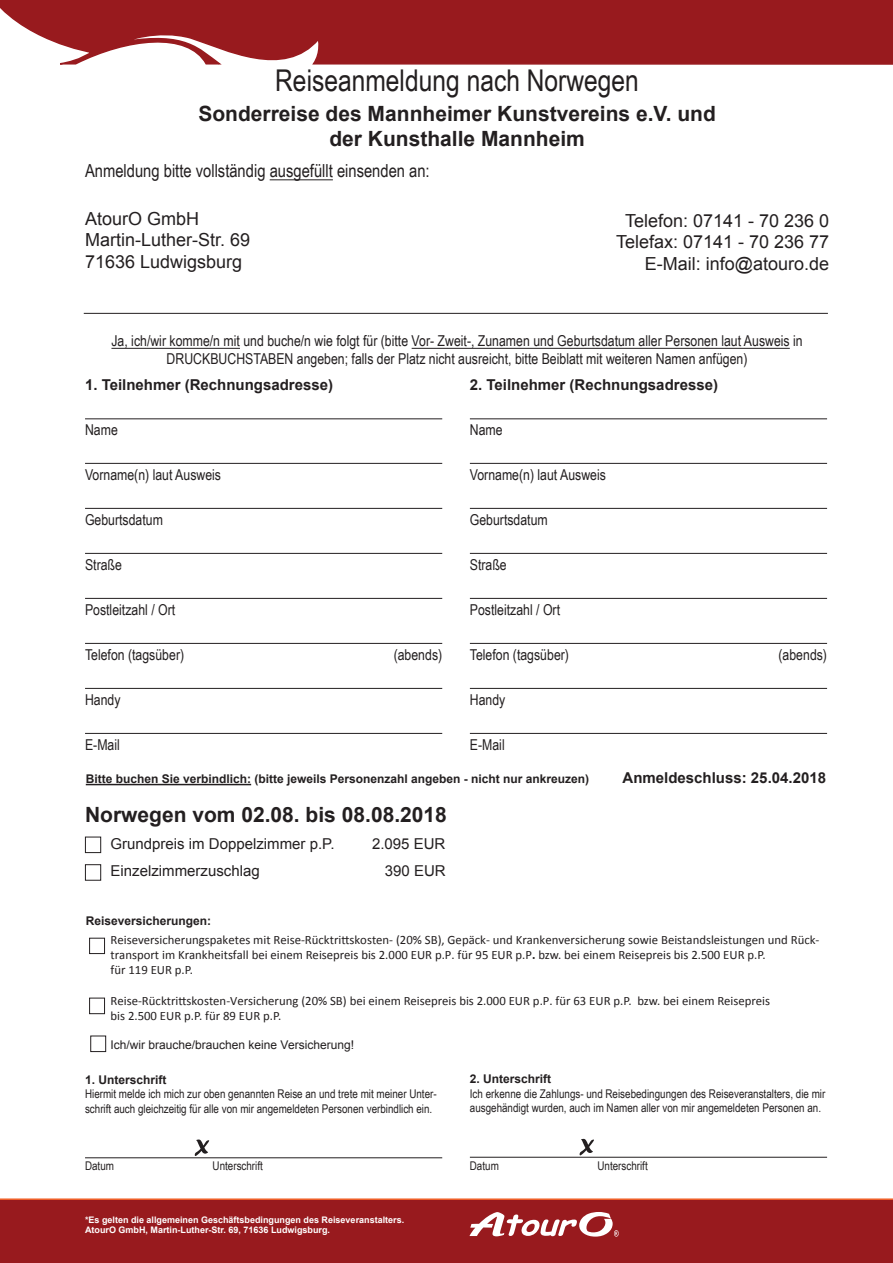
<style>
.page{position:relative;width:893px;height:1263px;background:#fff}
.page>*{position:absolute;margin:0;border:0;box-sizing:border-box;transform-origin:0 0}
.t1{font:30px "Arial Narrow";color:#231f20}
.t2{font:700 21px/25.2px "Arial";color:#231f20;text-align:center}
.t3{font:18px/21.6px "Arial";color:#231f20}
.t4{font:18px "Arial Narrow";color:#231f20}
.t5{font:15px/18px "Arial Narrow";color:#231f20;text-align:center}
.t6{font:700 15px "Arial";color:#231f20}
.t7{font:15px "Arial";color:#231f20}
.t8{font:12.75px/15.3px "Calibri";color:#231f20}
.t9{font:12px/14.4px "Arial Narrow";color:#231f20}
.t10{font:700 12px "Arial";color:#231f20}
.t11{font:12px "Arial";color:#231f20}
.t12{font:700 9px/10.8px "Arial";color:#fff}
.s1{font-weight:700}
</style>
<div class="page">
<hr style="left:270px;top:179px;width:63px;height:1px;background:#231f20">
<hr style="left:111px;top:348px;width:129px;height:1px;background:#231f20">
<hr style="left:412px;top:348px;width:378px;height:1px;background:#231f20">
<hr style="left:86px;top:784px;width:165px;height:1px;background:#231f20">
<hr style="left:85px;top:418px;width:357px;height:1px;background:#231f20">
<hr style="left:85px;top:463px;width:357px;height:1px;background:#231f20">
<hr style="left:85px;top:508px;width:357px;height:1px;background:#231f20">
<hr style="left:85px;top:553px;width:357px;height:1px;background:#231f20">
<hr style="left:85px;top:598px;width:357px;height:1px;background:#231f20">
<hr style="left:85px;top:643px;width:357px;height:1px;background:#231f20">
<hr style="left:85px;top:688px;width:357px;height:1px;background:#231f20">
<hr style="left:85px;top:733px;width:357px;height:1px;background:#231f20">
<hr style="left:470px;top:418px;width:357px;height:1px;background:#231f20">
<hr style="left:470px;top:463px;width:357px;height:1px;background:#231f20">
<hr style="left:470px;top:508px;width:357px;height:1px;background:#231f20">
<hr style="left:470px;top:553px;width:357px;height:1px;background:#231f20">
<hr style="left:470px;top:598px;width:357px;height:1px;background:#231f20">
<hr style="left:470px;top:643px;width:357px;height:1px;background:#231f20">
<hr style="left:470px;top:688px;width:357px;height:1px;background:#231f20">
<hr style="left:470px;top:733px;width:357px;height:1px;background:#231f20">
<hr style="left:84px;top:313px;width:744px;height:1px;background:#231f20">
<div style="left:89px;top:938px;width:16px;height:16px;border:1px solid #231f20"></div>
<div style="left:89px;top:998px;width:16px;height:16px;border:1px solid #231f20"></div>
<hr style="left:85px;top:1157px;width:357px;height:1px;background:#231f20">
<svg style="left:195px;top:1139px;width:14px;height:17px"></svg>
<hr style="left:470px;top:1157px;width:357px;height:1px;background:#231f20">
<svg style="left:580px;top:1139px;width:14px;height:16px"></svg>
<div style="left:0;top:1198px;width:893px;height:65px;background:#981a1e"></div>
<svg style="left:0;top:0;width:893px;height:65px;background:#a23135"></svg>
<div style="left:85px;top:837px;width:16px;height:16px;border:1px solid #231f20"></div>
<div style="left:85px;top:864px;width:16px;height:17px;border:1px solid #231f20"></div>
<svg style="left:469px;top:1212px;width:150px;height:24px"></svg>
<div style="left:90px;top:1035px;width:16px;height:17px;border:1px solid #231f20"></div>
<h1 class="t1" style="left:275px;top:58px;width:365px">Reiseanmeldung nach Norwegen</h1>
<h2 class="t2" style="left:198px;top:101px;width:519px">Sonderreise des Mannheimer Kunstvereins e.V. und der Kunsthalle Mannheim</h2>
<p class="t4" style="left:85px;top:157px;width:346px">Anmeldung bitte vollständig ausgefüllt einsenden an:</p>
<p class="t3" style="left:85px;top:208px;width:167px">AtourO GmbH<br>Martin-Luther-Str. 69<br>71636 Ludwigsburg</p>
<p class="t3" style="left:616px;top:209px;width:215px;text-align:right">Telefon: 07141 - 70 236 0<br>Telefax: 07141 - 70 236 77<br>E-Mail: info@atouro.de</p>
<p class="t5" style="left:111px;top:331px;width:693px">Ja, ich/wir komme/n mit und buche/n wie folgt für (bitte Vor- Zweit-, Zunamen und Geburtsdatum aller Personen laut Ausweis in<br>DRUCKBUCHSTABEN angeben; falls der Platz nicht ausreicht, bitte Beiblatt mit weiteren Namen anfügen)</p>
<p class="t6" style="left:85px;top:374px;width:250px">1. Teilnehmer (Rechnungsadresse)</p>
<p class="t5" style="left:85px;top:420px;width:34px">Name</p>
<p class="t5" style="left:85px;top:465px;width:138px">Vorname(n) laut Ausweis</p>
<p class="t5" style="left:85px;top:510px;width:79px">Geburtsdatum</p>
<p class="t5" style="left:85px;top:555px;width:38px">Straße</p>
<p class="t5" style="left:85px;top:600px;width:92px">Postleitzahl / Ort</p>
<p class="t5" style="left:85px;top:645px;width:101px">Telefon (tagsüber)</p>
<p class="t5" style="left:394px;top:645px;width:50px">(abends)</p>
<p class="t5" style="left:85px;top:690px;width:37px">Handy</p>
<p class="t5" style="left:85px;top:735px;width:36px">E-Mail</p>
<p class="t6" style="left:470px;top:374px;width:250px">2. Teilnehmer (Rechnungsadresse)</p>
<p class="t5" style="left:470px;top:420px;width:34px">Name</p>
<p class="t5" style="left:470px;top:465px;width:138px">Vorname(n) laut Ausweis</p>
<p class="t5" style="left:470px;top:510px;width:79px">Geburtsdatum</p>
<p class="t5" style="left:470px;top:555px;width:38px">Straße</p>
<p class="t5" style="left:470px;top:600px;width:92px">Postleitzahl / Ort</p>
<p class="t5" style="left:470px;top:645px;width:101px">Telefon (tagsüber)</p>
<p class="t5" style="left:778px;top:645px;width:50px">(abends)</p>
<p class="t5" style="left:470px;top:690px;width:37px">Handy</p>
<p class="t5" style="left:470px;top:735px;width:36px">E-Mail</p>
<p class="t10" style="left:86px;top:770px;width:505px">Bitte buchen Sie verbindlich: (bitte jeweils Personenzahl angeben - nicht nur ankreuzen)</p>
<p class="t6" style="left:623px;top:767px;width:205px">Anmeldeschluss: 25.04.2018</p>
<h2 class="t2" style="left:85px;top:803px;width:363px">Norwegen vom 02.08. bis 08.08.2018</h2>
<p class="t7" style="left:111px;top:833px;width:225px">Grundpreis im Doppelzimmer p.P.</p>
<p class="t7" style="left:372px;top:833px;width:75px">2.095 EUR</p>
<p class="t7" style="left:111px;top:860px;width:151px">Einzelzimmerzuschlag</p>
<p class="t7" style="left:385px;top:860px;width:62px">390 EUR</p>
<p class="t10" style="left:86px;top:912px;width:127px">Reiseversicherungen:</p>
<p class="t8" style="left:111px;top:932px;width:710px">Reiseversicherungspaketes mit Reise-Rücktrittskosten- (20% SB), Gepäck- und Krankenversicherung sowie Beistandsleistungen und Rück&shy;transport im Krankheitsfall bei einem Reisepreis bis 2.000 EUR p.P. für 95 EUR p.P<span class="s1">.</span> bzw. bei einem Reisepreis bis 2.500 EUR p.P.<br>für 119 EUR p.P.</p>
<p class="t8" style="left:111px;top:993px;width:661px">Reise-Rücktrittskosten-Versicherung (20% SB) bei einem Reisepreis bis 2.000 EUR p.P. für 63 EUR p.P. bzw. bei einem Reisepreis bis 2.500 EUR p.P. für 89 EUR p.P.</p>
<p class="t11" style="left:111px;top:1037px;width:245px">Ich/wir brauche/brauchen keine Versicherung!</p>
<p class="t10" style="left:85px;top:1071px;width:83px">1. Unterschrift</p>
<p class="t9" style="left:85px;top:1086px;width:353px">Hiermit melde ich mich zur oben genannten Reise an und trete mit meiner Unter&shy;schrift auch gleichzeitig für alle von mir angemeldeten Personen verbindlich ein.</p>
<p class="t10" style="left:470px;top:1071px;width:83px">2. Unterschrift</p>
<p class="t9" style="left:470px;top:1086px;width:357px">Ich erkenne die Zahlungs- und Reisebedingungen des Reiseveranstalters, die mir ausgehändigt wurden, auch im Namen aller von mir angemeldeten Personen an.</p>
<p class="t9" style="left:85px;top:1158px;width:30px">Datum</p>
<p class="t9" style="left:213px;top:1158px;width:52px">Unterschrift</p>
<p class="t12" style="left:85px;top:1214px;width:321px">*Es gelten die allgemeinen Geschäftsbedingungen des Reiseveranstalters.<br>AtourO GmbH, Martin-Luther-Str. 69, 71636 Ludwigsburg.</p>
<p class="t9" style="left:470px;top:1158px;width:30px">Datum</p>
<p class="t9" style="left:597px;top:1158px;width:52px">Unterschrift</p>
</div>
